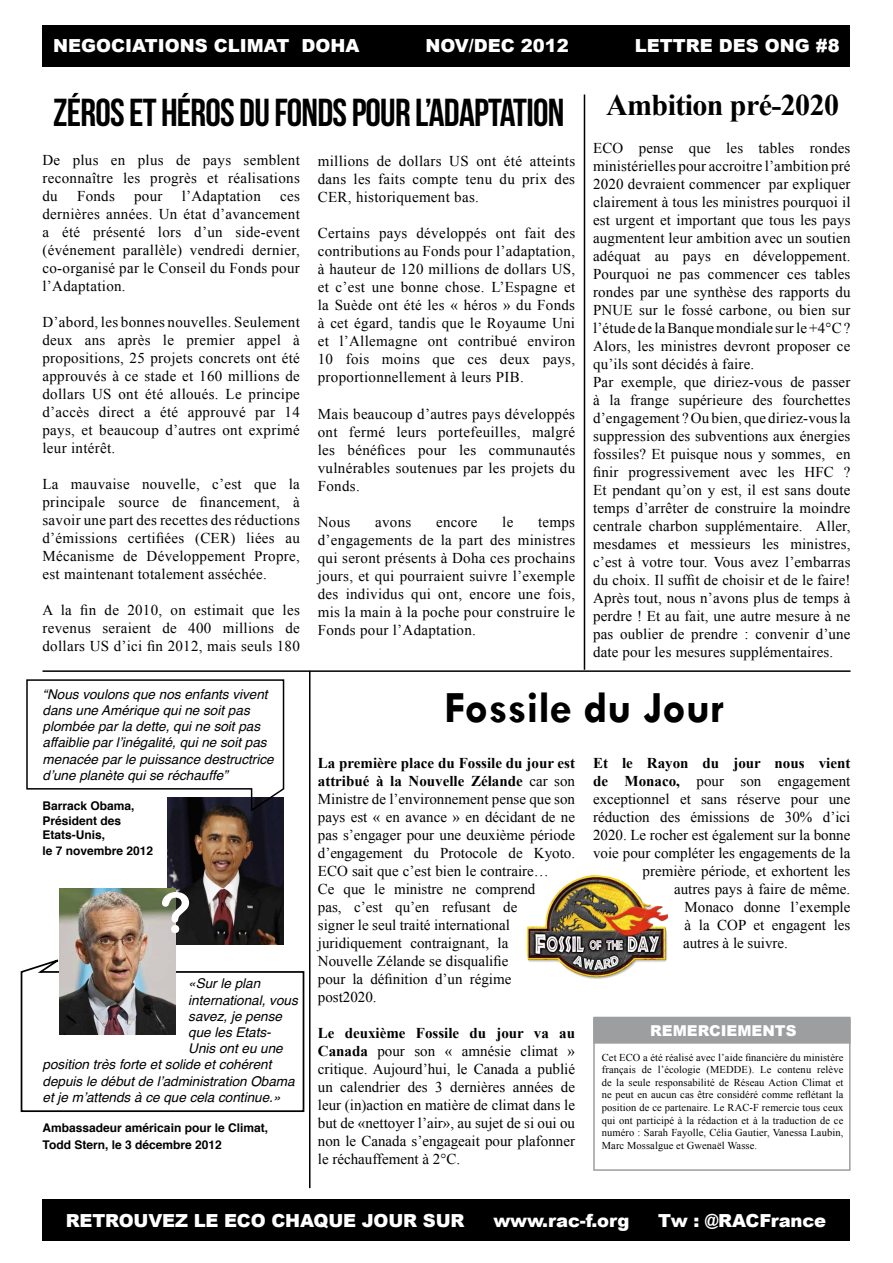
<style>
.page{position:relative;width:893px;height:1263px;background:#fff}
.page>*{position:absolute;margin:0;border:0;box-sizing:border-box;transform-origin:0 0}
.t1{font:55.65px "Arial Rounded MT Bold";color:#fff}
.t2{font:700 45px "Tw Cen";color:#000}
.t3{font:39px "Bebas Neue";letter-spacing:-.02em;color:#000}
.t4{font:700 30px "Times New Roman";letter-spacing:-.02em;color:#000}
.t5{font:900 18px "Arial";letter-spacing:-.01em;color:#fff}
.t6{font:15px/18px "Times New Roman";letter-spacing:.01em;color:#000;text-align:justify}
.t7{font:700 15px "Times New Roman";color:#000}
.t8{font:900 15px "Arial";color:#fff}
.t9{font:italic 13.5px/16.2px "Helvetica";color:#000}
.t10{font:700 12px/14.4px "Helvetica";color:#000}
.t11{font:10.5px/12.6px "Times New Roman";letter-spacing:.01em;color:#000;text-align:justify}
.s1{font-weight:700}
</style>
<div class="page">
<svg style="left:20px;top:955px;width:285px;height:157px"></svg>
<div style="left:43px;top:26px;width:807px;height:41px;background:#000"></div>
<div style="left:43px;top:1200px;width:807px;height:41px;background:#000"></div>
<div style="left:593px;top:1018px;width:257px;height:153px;background:#fff;border:2px solid #9c9e9f"></div>
<div style="left:593px;top:1017px;width:257px;height:27px;background:#9c9e9f;border:2px solid #9c9e9f"></div>
<hr style="left:43px;top:670px;width:807px;height:2px;background:#000">
<img style="left:526px;top:875px;width:142px;height:104px">
<hr style="left:309px;top:671px;width:1px;height:517px;background:#000">
<hr style="left:584px;top:95px;width:1px;height:575px;background:#000">
<img style="left:168px;top:813px;width:116px;height:131px">
<img style="left:60px;top:889px;width:116px;height:146px">
<svg style="left:26px;top:679px;width:259px;height:134px"></svg>
<p class="t5" style="left:53px;top:33px;width:308px">NEGOCIATIONS CLIMAT DOHA</p>
<p class="t5" style="left:426px;top:33px;width:145px">NOV/DEC 2012</p>
<p class="t5" style="left:635px;top:33px;width:206px">LETTRE DES ONG #8</p>
<h3 class="t3" style="left:53px;top:91px;width:513px">ZÉROS ET HÉROS DU FONDS POUR L’ADAPTATION</h3>
<p class="t6" style="left:43px;top:151px;width:259px">De plus en plus de pays semblent reconnaître les progrès et réalisations du</p>
<p class="t6" style="left:77px;top:187px;width:39px">Fonds</p>
<p class="t6" style="left:134px;top:187px;width:30px">pour</p>
<p class="t6" style="left:182px;top:187px;width:81px">l’Adaptation</p>
<p class="t6" style="left:43px;top:187px;width:259px;text-indent:238px">ces dernières années. Un état d’avancement a été présenté lors d’un side-event (événement parallèle) vendredi dernier, co-organisé par le Conseil du Fonds pour l’Adaptation.</p>
<p class="t6" style="left:43px;top:313px;width:259px">D’abord, les bonnes nouvelles. Seulement deux ans après le premier appel à propositions, 25 projets concrets ont été approuvés à ce stade et 160 millions de dollars US ont été alloués. Le principe d’accès direct a été approuvé par 14 pays, et beaucoup d’autres ont exprimé leur intérêt.</p>
<p class="t6" style="left:43px;top:475px;width:259px">La mauvaise nouvelle, c’est que la principale source de financement, à savoir une part des recettes des réductions d’émissions certifiées (CER) liées au Mécanisme de Développement Propre, est maintenant totalement asséchée.</p>
<p class="t6" style="left:43px;top:601px;width:259px">A la fin de 2010, on estimait que les revenus seraient de 400 millions de dollars US d’ici fin 2012, mais seuls 180</p>
<p class="t6" style="left:318px;top:152px;width:259px">millions de dollars US ont été atteints dans les faits compte tenu du prix des CER, historiquement bas.</p>
<p class="t6" style="left:318px;top:224px;width:259px">Certains pays développés ont fait des contributions au Fonds pour l’adaptation, à hauteur de 120 millions de dollars US, et c’est une bonne chose. L’Espagne et la Suède ont été les « héros » du Fonds à cet égard, tandis que le Royaume Uni et l’Allemagne ont contribué environ 10 fois moins que ces deux pays, proportionnellement à leurs PIB.</p>
<p class="t6" style="left:318px;top:404px;width:259px">Mais beaucoup d’autres pays développés ont fermé leurs portefeuilles, malgré les bénéfices pour les communautés vulnérables soutenues par les projets du Fonds.</p>
<p class="t6" style="left:318px;top:512px;width:34px">Nous</p>
<p class="t6" style="left:375px;top:512px;width:38px">avons</p>
<p class="t6" style="left:436px;top:512px;width:43px">encore</p>
<p class="t6" style="left:502px;top:512px;width:13px">le</p>
<p class="t6" style="left:318px;top:512px;width:259px;text-indent:220px">temps d’engagements de la part des ministres qui seront présents à Doha ces prochains jours, et qui pourraient suivre l’exemple des individus qui ont, encore une fois, mis la main à la poche pour construire le Fonds pour l’Adaptation.</p>
<h3 class="t4" style="left:606px;top:84px;width:234px">Ambition pré-2020</h3>
<p class="t6" style="left:593px;top:138px;width:259px;text-align:left">ECO pense que les tables rondes ministérielles pour accroitre l’ambition pré 2020 devraient commencer par expliquer clairement à tous les ministres pourquoi il est urgent et important que tous les pays augmentent leur ambition avec un soutien adéquat au pays en développement.<br>Pourquoi ne pas commencer ces tables rondes par une synthèse des rapports du PNUE sur le fossé carbone, ou bien sur l’étude de la Banque mondiale sur le +4°C ?<br>Alors, les ministres devront proposer ce qu’ils sont décidés à faire.<br>Par exemple, que diriez-vous de passer à la frange supérieure des fourchettes d’engagement ? Ou bien, que diriez-vous la suppression des subventions aux énergies fossiles? Et puisque nous y sommes, en finir progressivement avec les HFC ?<br>Et pendant qu’on y est, il est sans doute temps d’arrêter de construire la moindre centrale charbon supplémentaire. Aller, mesdames et messieurs les ministres, c’est à votre tour. Vous avez l’embarras du choix. Il suffit de choisir et de le faire!<br>Après tout, nous n’avons plus de temps à perdre ! Et au fait, une autre mesure à ne pas oublier de prendre : convenir d’une date pour les mesures supplémentaires.</p>
<p class="t9" style="left:43px;top:686px;width:233px">“Nous voulons que nos enfants vivent dans une Amérique qui ne soit pas plombée par la dette, qui ne soit pas affaiblie par l’inégalité, qui ne soit pas menacée par le puissance destructrice d’une planète qui se réchauffe”</p>
<p class="t10" style="left:43px;top:799px;width:94px">Barrack Obama,<br>Président des<br>Etats-Unis,</p>
<p class="t10" style="left:43px;top:844px;width:112px">le 7 novembre 2012</p>
<h1 class="t1" style="left:160px;top:880px;width:33px">?</h1>
<p class="t9" style="left:188px;top:976px;width:74px">«Sur le plan</p>
<p class="t9" style="left:188px;top:992px;width:111px">international, vous</p>
<p class="t9" style="left:188px;top:1008px;width:95px">savez, je pense</p>
<p class="t9" style="left:188px;top:1024px;width:84px">que les Etats-</p>
<p class="t9" style="left:188px;top:1041px;width:96px">Unis ont eu une</p>
<p class="t9" style="left:43px;top:1057px;width:230px">position très forte et solide et cohérent</p>
<p class="t9" style="left:43px;top:1073px;width:254px">depuis le début de l’administration Obama</p>
<p class="t9" style="left:43px;top:1089px;width:239px">et je m’attends à ce que cela continue.»</p>
<p class="t10" style="left:43px;top:1120px;width:227px;line-height:16.2px">Ambassadeur américain pour le Climat,<br>Todd Stern, le 3 décembre 2012</p>
<h2 class="t2" style="left:444px;top:680px;width:281px">Fossile du Jour</h2>
<p class="t6" style="left:318px;top:754px;width:259px;text-align:left"><span class="s1">La première place du Fossile du jour est attribué à la Nouvelle Zélande</span> car son Ministre de l’environnement pense que son pays est « en avance » en décidant de ne pas s’engager pour une deuxième période d’engagement du Protocole de Kyoto.<br>ECO sait que c’est bien le contraire…<br>Ce que le ministre ne comprend<br>pas, c’est qu’en refusant de<br>signer le seul traité international juridiquement contraignant, la<br>Nouvelle Zélande se disqualifie<br>pour la définition d’un régime<br>post2020.</p>
<p class="t6" style="left:318px;top:1024px;width:259px"><span class="s1">Le deuxième Fossile du jour va au Canada</span> pour son « amnésie climat » critique. Aujourd’hui, le Canada a publié un calendrier des 3 dernières années de leur (in)action en matière de climat dans le but de «nettoyer l’air», au sujet de si oui ou non le Canada s’engageait pour plafonner le réchauffement à 2°C.</p>
<p class="t7" style="left:593px;top:753px;width:259px">Et le Rayon du jour nous vient</p>
<p class="t6" style="left:593px;top:772px;width:259px"><span class="s1">de Monaco,</span> pour son engagement</p>
<p class="t6" style="left:593px;top:790px;width:259px">exceptionnel et sans réserve pour une</p>
<p class="t6" style="left:593px;top:808px;width:259px">réduction des émissions de 30% d’ici</p>
<p class="t6" style="left:593px;top:826px;width:259px">2020. Le rocher est également sur la bonne</p>
<p class="t6" style="left:593px;top:844px;width:259px">voie pour compléter les engagements de la</p>
<p class="t6" style="left:643px;top:862px;width:209px">première période, et exhortent les</p>
<p class="t6" style="left:674px;top:880px;width:178px">autres pays à faire de même.</p>
<p class="t6" style="left:685px;top:898px;width:167px">Monaco donne l’exemple</p>
<p class="t6" style="left:685px;top:916px;width:167px">à la COP et engagent les</p>
<p class="t6" style="left:683px;top:934px;width:106px">autres à le suivre.</p>
<p class="t8" style="left:650px;top:1020px;width:148px">REMERCIEMENTS</p>
<p class="t11" style="left:602px;top:1050px;width:243px">Cet ECO a été réalisé avec l’aide financière du ministère français de l’écologie (MEDDE). Le contenu relève de la seule responsabilité de Réseau Action Climat et ne peut en aucun cas être considéré comme reflétant la position de ce partenaire. Le RAC-F remercie tous ceux qui ont participé à la rédaction et à la traduction de ce numéro : Sarah Fayolle, Célia Gautier, Vanessa Laubin, Marc Mossalgue et Gwenaël Wasse.</p>
<p class="t5" style="left:66px;top:1208px;width:400px">RETROUVEZ LE ECO CHAQUE JOUR SUR</p>
<p class="t5" style="left:493px;top:1208px;width:137px">www.rac-f.org</p>
<p class="t5" style="left:658px;top:1208px;width:169px">Tw : @RACFrance</p>
</div>
